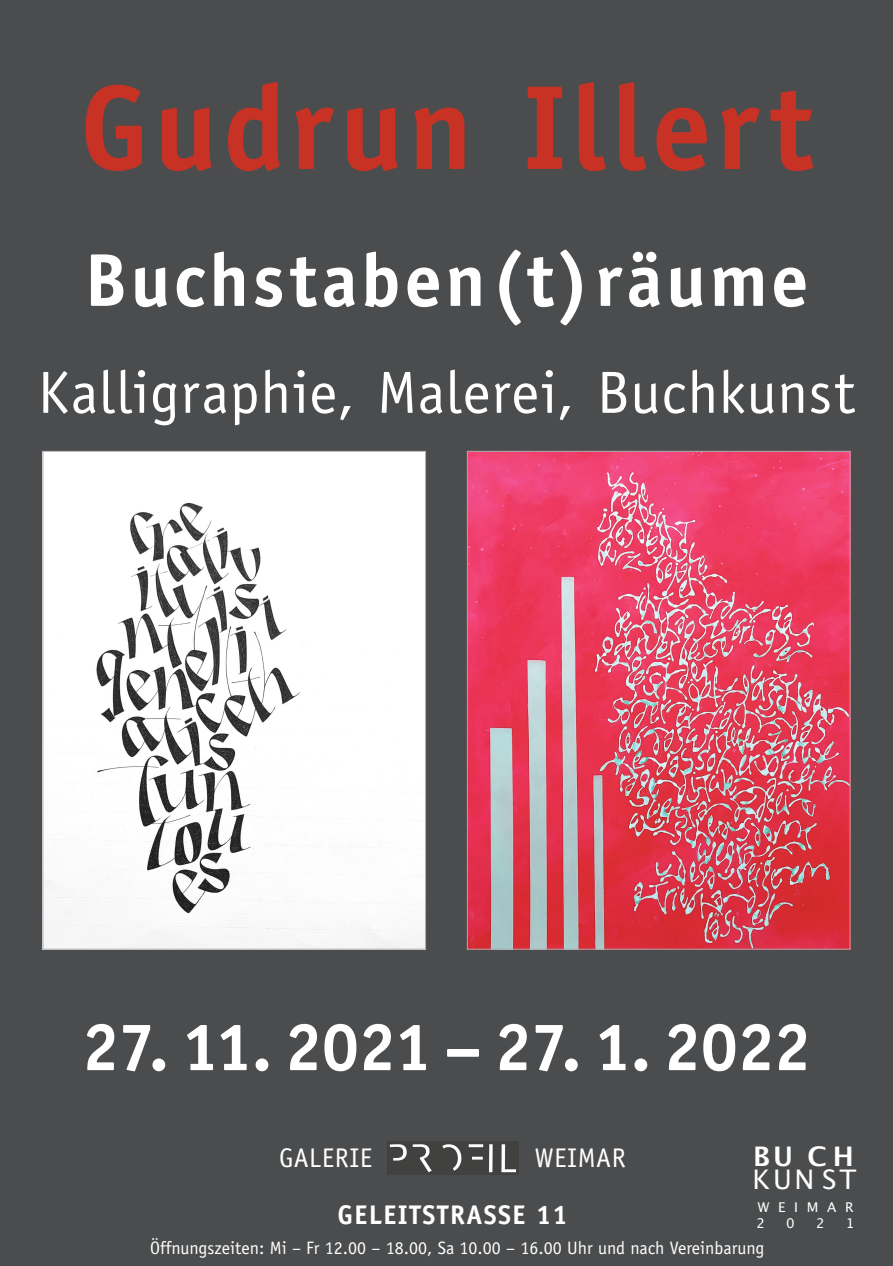
<style>
.page{position:relative;width:893px;height:1266px;background:#fff}
.page>*{position:absolute;margin:0;border:0;box-sizing:border-box;transform-origin:0 0}
.t1{font:700 120px "Officina Sans";letter-spacing:.04em;color:#c83225}
.t2{font:700 75px "Officina Sans";letter-spacing:.045em;color:#fff}
.t3{font:700 67.5px "Officina Sans";letter-spacing:-.02em;color:#fff}
.t4{font:59.62px "Officina Sans";letter-spacing:.015em;color:#fff}
.t5{font:700 27px "Officina Sans";letter-spacing:.05em;color:#fff}
.t6{font:27px "Officina Sans";letter-spacing:.02em;color:#fff}
.t7{font:27px "Lucida Grande";color:#fff}
.t8{font:700 27px "Lucida Grande";color:#fff}
.t9{font:18px "Officina Sans";color:#fff}
.t10{font:13.5px/16.2px "Lucida Grande";letter-spacing:.65em;color:#fff}
</style>
<div class="page">
<div style="left:0;top:0;width:893px;height:1265px;background:#4b4c4d"></div>
<img style="left:388px;top:1141px;width:131px;height:32px">
<img style="left:45px;top:453px;width:379px;height:494px">
<img style="left:469px;top:453px;width:379px;height:494px">
<h1 class="t1" style="left:80px;top:82px;width:735px">Gudrun Illert</h1>
<h2 class="t2" style="left:84px;top:251px;width:726px">Buchstaben(t)räume</h2>
<h3 class="t4" style="left:38px;top:369px;width:819px">Kalligraphie, Malerei, Buchkunst</h3>
<h3 class="t3" style="left:82px;top:1020px;width:731px">27. 11. 2021 – 27. 1. 2022</h3>
<h3 class="t6" style="left:279px;top:1146px;width:95px">GALERIE</h3>
<h3 class="t6" style="left:535px;top:1146px;width:93px">WEIMAR</h3>
<h3 class="t5" style="left:338px;top:1204px;width:231px">GELEITSTRASSE 11</h3>
<h3 class="t8" style="left:753px;top:1144px;width:102px">BU CH</h3>
<h3 class="t7" style="left:753px;top:1167px;width:105px">KUN ST</h3>
<p class="t10" style="left:756px;top:1199px;width:99px">WEIMAR<br>2</p>
<p class="t10" style="left:786px;top:1215px;width:10px">0</p>
<p class="t10" style="left:816px;top:1215px;width:10px">2</p>
<p class="t10" style="left:846px;top:1215px;width:10px">1</p>
<p class="t9" style="left:150px;top:1240px;width:616px">Öffnungszeiten: Mi – Fr 12.00 – 18.00, Sa 10.00 – 16.00 Uhr und nach Vereinbarung</p>
</div>
